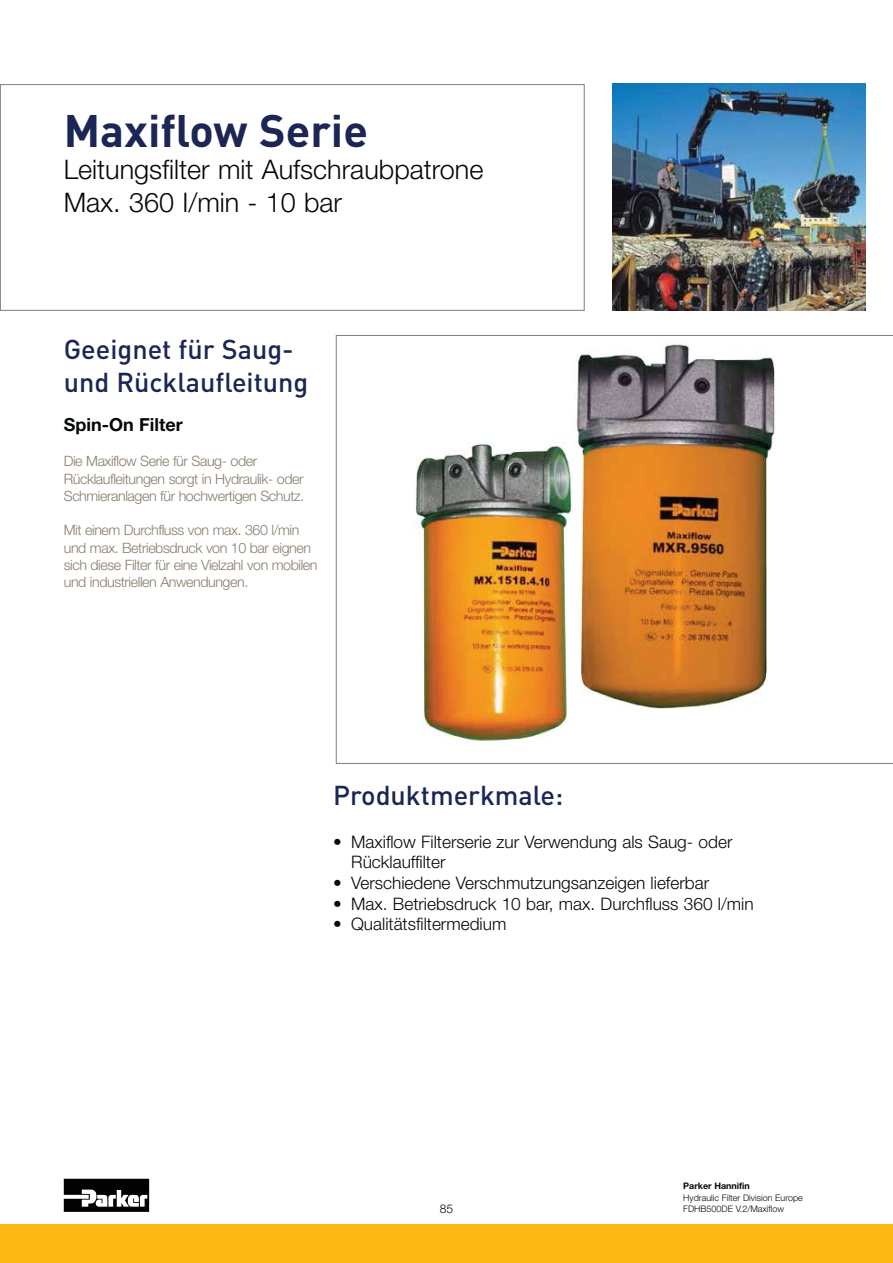
<style>
.page{position:relative;width:893px;height:1263px;background:#fff}
.page>*{position:absolute;margin:0;border:0;box-sizing:border-box;transform-origin:0 0}
.t1{font:700 45px "DINOT";color:#1b2654}
.t2{font:300 27px/32.4px "Helvetica Neue LT Std";color:#040809}
.t3{font:500 27px/32.4px "DINOT";color:#1b2654}
.t4{font:700 18px "Helvetica Neue LT Std";color:#040809}
.t5{font:300 17.25px/20.7px "Helvetica Neue LT Std";color:#040809}
.t6{font:300 14.25px/17.2px "Helvetica Neue LT Std";letter-spacing:-.03em;color:#897d6e}
.t7{font:300 12px "Helvetica Neue LT Std";color:#040809}
.t8{font:300 9px/11.2px "Helvetica Neue LT Std";color:#040809}
.t9{font:700 9px "Helvetica Neue LT Std";color:#040809}
</style>
<div class="page">
<div style="left:0;top:1224px;width:892px;height:39px;background:#fdb816"></div>
<svg style="left:64px;top:1179px;width:85px;height:33px"></svg>
<div style="left:0;top:84px;width:584px;height:227px;border:1px solid #897d6e"></div>
<img style="left:613px;top:84px;width:252px;height:227px">
<img style="left:336px;top:335px;width:556px;height:429px">
<h1 class="t1" style="left:64px;top:105px;width:306px">Maxiflow Serie</h1>
<h2 class="t2" style="left:64px;top:156px;width:421px">Leitungsfilter mit Aufschraubpatrone<br>Max. 360 I/min - 10 bar</h2>
<h2 class="t3" style="left:64px;top:336px;width:246px">Geeignet für Saug&shy;und Rücklaufleitung</h2>
<p class="t4" style="left:64px;top:418px;width:121px">Spin-On Filter</p>
<p class="t6" style="left:64px;top:454px;width:242px">Die Maxiflow Serie für Saug- oder<br>Rücklaufleitungen sorgt in Hydraulik- oder<br>Schmieranlagen für hochwertigen Schutz.</p>
<p class="t6" style="left:64px;top:523px;width:255px">Mit einem Durchfluss von max. 360 l/min und max. Betriebsdruck von 10 bar eignen sich diese Filter für eine Vielzahl von mobilen und industriellen Anwendungen.</p>
<h2 class="t3" style="left:333px;top:782px;width:232px">Produktmerkmale:</h2>
<p class="t5" style="left:351px;top:833px;width:383px;text-indent:-18px">• Maxiflow Filterserie zur Verwendung als Saug- oder<br>Rücklauffilter</p>
<p class="t5" style="left:333px;top:874px;width:377px">• Verschiedene Verschmutzungsanzeigen lieferbar</p>
<p class="t5" style="left:333px;top:895px;width:422px">• Max. Betriebsdruck 10 bar, max. Durchfluss 360 l/min</p>
<p class="t5" style="left:333px;top:915px;width:175px">• Qualitätsfiltermedium</p>
<p class="t7" style="left:440px;top:1205px;width:15px">85</p>
<p class="t9" style="left:683px;top:1183px;width:68px">Parker Hannifin</p>
<p class="t8" style="left:683px;top:1192px;width:121px">Hydraulic Filter Division Europe<br>FDHB500DE V.2/Maxiflow</p>
</div>
